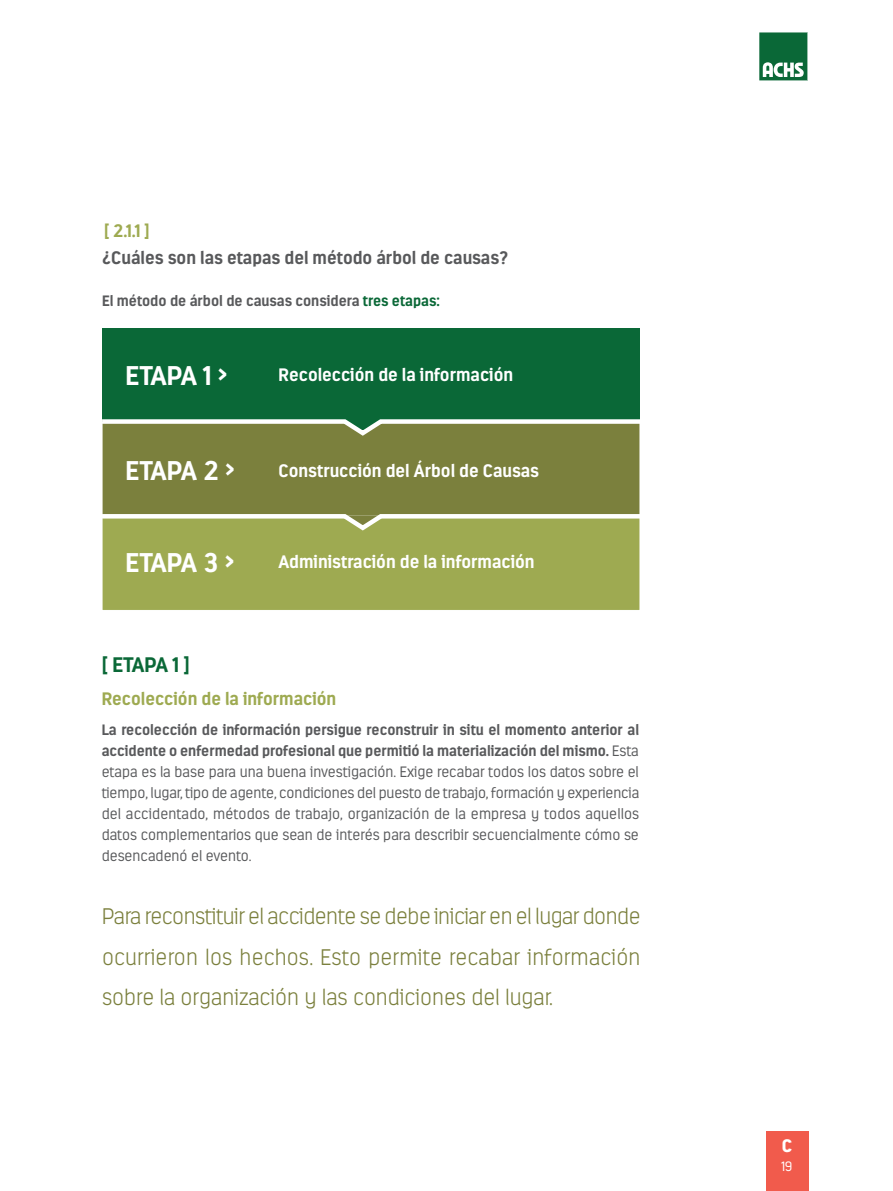
<style>
.page{position:relative;width:893px;height:1191px;background:#fff}
.page>*{position:absolute;margin:0;border:0;box-sizing:border-box;transform-origin:0 0}
.t1{font:700 27px "Estandar";letter-spacing:-.035em;color:#fff}
.t2{font:200 22.5px/40.5px "Estandar";color:#7b803d;text-align:justify}
.t3{font:700 21px "Estandar";letter-spacing:-.035em;color:#0a6837}
.t4{font:700 18px "Estandar";color:#fff}
.t5{font:700 18px "Estandar";color:#58595b}
.t6{font:700 18px "Estandar";color:#9eaa51}
.t7{font:900 18px "Estandar";color:#fff}
.t8{font:300 15px/21px "Estandar";color:#58595b;text-align:justify}
.t9{font:700 15px "Estandar";color:#58595b}
.t10{font:300 13.5px "Estandar";color:#fff}
.s1{color:#0a6837}
.s2{font-weight:700}
</style>
<div class="page">
<div style="left:766px;top:1131px;width:42px;height:60px;background:#f15b4c"></div>
<svg style="left:759px;top:32px;width:49px;height:49px;background:#3b865f"></svg>
<div style="left:102px;top:328px;width:538px;height:94px;background:#0a6837"></div>
<div style="left:102px;top:422px;width:538px;height:94px;background:#7b803d"></div>
<div style="left:102px;top:516px;width:538px;height:95px;background:#9eaa51;border:1px solid #fff"></div>
<svg style="left:102px;top:419px;width:538px;height:19px"></svg>
<svg style="left:102px;top:512px;width:538px;height:21px"></svg>
<p class="t6" style="left:104px;top:219px;width:47px">[ 2.1.1 ]</p>
<p class="t5" style="left:102px;top:247px;width:408px">¿Cuáles son las etapas del método árbol de causas?</p>
<p class="t9" style="left:102px;top:292px;width:339px">El método de árbol de causas considera <span class="s1">tres etapas:</span></p>
<h1 class="t1" style="left:126px;top:359px;width:104px">ETAPA 1 &gt;</h1>
<p class="t4" style="left:279px;top:363px;width:236px">Recolección de la información</p>
<h1 class="t1" style="left:126px;top:454px;width:111px">ETAPA 2 &gt;</h1>
<p class="t4" style="left:279px;top:459px;width:262px">Construcción del Árbol de Causas</p>
<h1 class="t1" style="left:126px;top:546px;width:110px">ETAPA 3 &gt;</h1>
<p class="t4" style="left:279px;top:551px;width:258px">Administración de la información</p>
<h3 class="t3" style="left:102px;top:651px;width:90px">[ ETAPA 1 ]</h3>
<p class="t6" style="left:102px;top:688px;width:236px">Recolección de la información</p>
<p class="t8" style="left:102px;top:719px;width:539px"><span class="s2">La recolección de información persigue reconstruir in situ el momento anterior al accidente o enfermedad profesional que permitió la materialización del mismo.</span> Esta etapa es la base para una buena investigación. Exige recabar todos los datos sobre el tiempo, lugar, tipo de agente, condiciones del puesto de trabajo, formación y experiencia del accidentado, métodos de trabajo, organización de la empresa y todos aquellos datos complementarios que sean de interés para describir secuencialmente cómo se desencadenó el evento.</p>
<h2 class="t2" style="left:102px;top:896px;width:540px">Para reconstituir el accidente se debe iniciar en el lugar donde ocurrieron los hechos. Esto permite recabar información sobre la organización y las condiciones del lugar.</h2>
<p class="t7" style="left:782px;top:1134px;width:12px">C</p>
<p class="t10" style="left:781px;top:1158px;width:13px">19</p>
</div>
